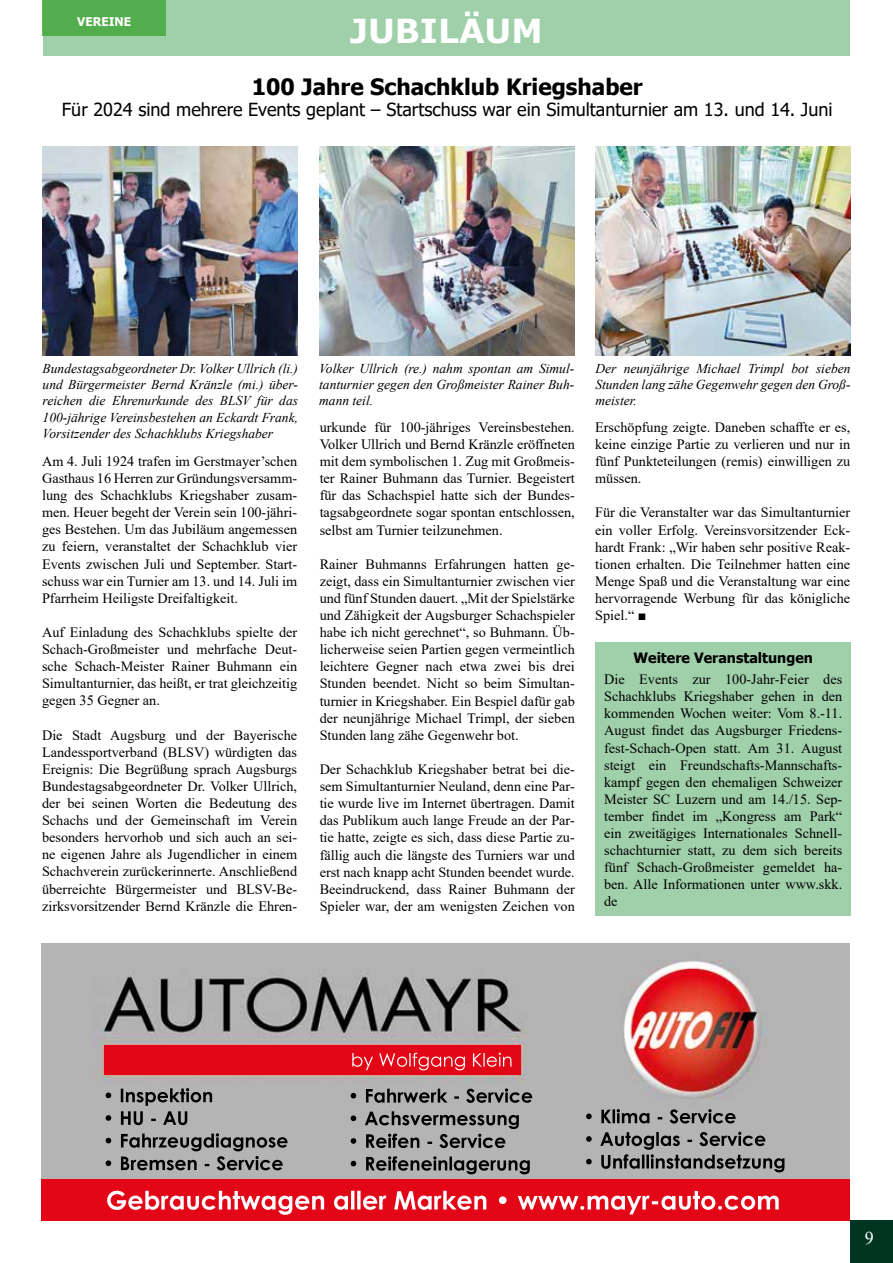
<style>
.page{position:relative;width:893px;height:1263px;background:#fff}
.page>*{position:absolute;margin:0;border:0;box-sizing:border-box;transform-origin:0 0}
.t1{font:700 33px "Verdana";color:#fff}
.t2{font:700 22.5px "Tahoma";color:#000}
.t3{font:18px "Tahoma";color:#000}
.t4{font:18px "Times New Roman";color:#fff}
.t5{font:14.25px/17.1px "Times New Roman";color:#000;text-align:justify}
.t6{font:700 14.25px "Tahoma";color:#000}
.t7{font:italic 13.5px/16.2px "Times New Roman";color:#000;text-align:justify}
.t8{font:700 12px "Tahoma";color:#fff}
</style>
<div class="page">
<div style="left:850px;top:1220px;width:43px;height:43px;background:#003522"></div>
<div style="left:43px;top:0;width:807px;height:56px;background:#a0d0aa"></div>
<div style="left:43px;top:0;width:123px;height:36px;background:#52ad4c"></div>
<img style="left:42px;top:944px;width:808px;height:235px">
<img style="left:42px;top:1179px;width:808px;height:41px">
<img style="left:105px;top:1045px;width:416px;height:30px">
<div style="left:596px;top:643px;width:255px;height:273px;background:#a0d0aa"></div>
<img style="left:43px;top:146px;width:255px;height:209px">
<img style="left:319px;top:146px;width:255px;height:209px">
<img style="left:595px;top:146px;width:256px;height:209px">
<p class="t8" style="left:77px;top:14px;width:56px">VEREINE</p>
<h1 class="t1" style="left:350px;top:8px;width:194px">JUBILÄUM</h1>
<h2 class="t2" style="left:252px;top:71px;width:392px">100 Jahre Schachklub Kriegshaber</h2>
<p class="t3" style="left:62px;top:98px;width:772px">Für 2024 sind mehrere Events geplant – Startschuss war ein Simultanturnier am 13. und 14. Juni</p>
<p class="t7" style="left:43px;top:360px;width:257px">Bundestagsabgeordneter Dr. Volker Ullrich (li.) und Bürgermeister Bernd Kränzle (mi.) über&shy;reichen die Ehrenurkunde des BLSV für das 100-jährige Vereinsbestehen an Eckardt Frank, Vorsitzender des Schachklubs Kriegshaber</p>
<p class="t5" style="left:42px;top:452px;width:257px">Am 4. Juli 1924 trafen im Gerstmayer’schen Gasthaus 16 Herren zur Gründungsversamm&shy;lung des Schachklubs Kriegshaber zusam&shy;men. Heuer begeht der Verein sein 100-jähri&shy;ges Bestehen. Um das Jubiläum angemessen zu feiern, veranstaltet der Schachklub vier Events zwischen Juli und September. Start&shy;schuss war ein Turnier am 13. und 14. Juli im Pfarrheim Heiligste Dreifaltigkeit.</p>
<p class="t5" style="left:42px;top:623px;width:257px">Auf Einladung des Schachklubs spielte der Schach-Großmeister und mehrfache Deut&shy;sche Schach-Meister Rainer Buhmann ein Simultanturnier, das heißt, er trat gleichzeitig gegen 35 Gegner an.</p>
<p class="t5" style="left:42px;top:726px;width:257px">Die Stadt Augsburg und der Bayerische Landessportverband (BLSV) würdigten das Ereignis: Die Begrüßung sprach Augsburgs Bundestagsabgeordneter Dr. Volker Ullrich, der bei seinen Worten die Bedeutung des Schachs und der Gemeinschaft im Verein besonders hervorhob und sich auch an sei&shy;ne eigenen Jahre als Jugendlicher in einem Schachverein zurückerinnerte. Anschließend überreichte Bürgermeister und BLSV-Be&shy;zirksvorsitzender Bernd Kränzle die Ehren-</p>
<p class="t7" style="left:319px;top:360px;width:257px">Volker Ullrich (re.) nahm spontan am Simul&shy;tanturnier gegen den Großmeister Rainer Buh&shy;mann teil.</p>
<p class="t7" style="left:595px;top:360px;width:257px">Der neunjährige Michael Trimpl bot sieben Stunden lang zähe Gegenwehr gegen den Groß&shy;meister.</p>
<p class="t5" style="left:320px;top:418px;width:257px">urkunde für 100-jähriges Vereinsbestehen.<br>Volker Ullrich und Bernd Kränzle eröffneten mit dem symbolischen 1. Zug mit Großmeis&shy;ter Rainer Buhmann das Turnier. Begeistert für das Schachspiel hatte sich der Bundes&shy;tagsabgeordnete sogar spontan entschlossen, selbst am Turnier teilzunehmen.</p>
<p class="t5" style="left:320px;top:555px;width:257px">Rainer Buhmanns Erfahrungen hatten ge&shy;zeigt, dass ein Simultanturnier zwischen vier und fünf Stunden dauert. „Mit der Spielstärke und Zähigkeit der Augsburger Schachspieler habe ich nicht gerechnet“, so Buhmann. Üb&shy;licherweise seien Partien gegen vermeintlich leichtere Gegner nach etwa zwei bis drei Stunden beendet. Nicht so beim Simultan&shy;turnier in Kriegshaber. Ein Bespiel dafür gab der neunjährige Michael Trimpl, der sieben Stunden lang zähe Gegenwehr bot.</p>
<p class="t5" style="left:320px;top:760px;width:257px">Der Schachklub Kriegshaber betrat bei die&shy;sem Simultanturnier Neuland, denn eine Par&shy;tie wurde live im Internet übertragen. Damit das Publikum auch lange Freude an der Par&shy;tie hatte, zeigte es sich, dass diese Partie zu&shy;fällig auch die längste des Turniers war und erst nach knapp acht Stunden beendet wurde.<br>Beeindruckend, dass Rainer Buhmann der Spieler war, der am wenigsten Zeichen von</p>
<p class="t5" style="left:595px;top:418px;width:257px">Erschöpfung zeigte. Daneben schaffte er es, keine einzige Partie zu verlieren und nur in fünf Punkteteilungen (remis) einwilligen zu müssen.</p>
<p class="t5" style="left:595px;top:504px;width:257px">Für die Veranstalter war das Simultanturnier ein voller Erfolg. Vereinsvorsitzender Eck&shy;hardt Frank: „Wir haben sehr positive Reak&shy;tionen erhalten. Die Teilnehmer hatten eine Menge Spaß und die Veranstaltung war eine hervorragende Werbung für das königliche Spiel.“ ■</p>
<p class="t6" style="left:633px;top:648px;width:181px">Weitere Veranstaltungen</p>
<p class="t5" style="left:604px;top:670px;width:240px">Die Events zur 100-Jahr-Feier des Schachklubs Kriegshaber gehen in den kommenden Wochen weiter: Vom 8.-11.<br>August findet das Augsburger Friedens&shy;fest-Schach-Open statt. Am 31. August steigt ein Freundschafts-Mannschafts&shy;kampf gegen den ehemaligen Schweizer Meister SC Luzern und am 14./15. Sep&shy;tember findet im „Kongress am Park“ ein zweitägiges Internationales Schnell&shy;schachturnier statt, zu dem sich bereits fünf Schach-Großmeister gemeldet ha&shy;ben. Alle Informationen unter www.skk. de</p>
<p class="t4" style="left:865px;top:1225px;width:10px">9</p>
</div>
